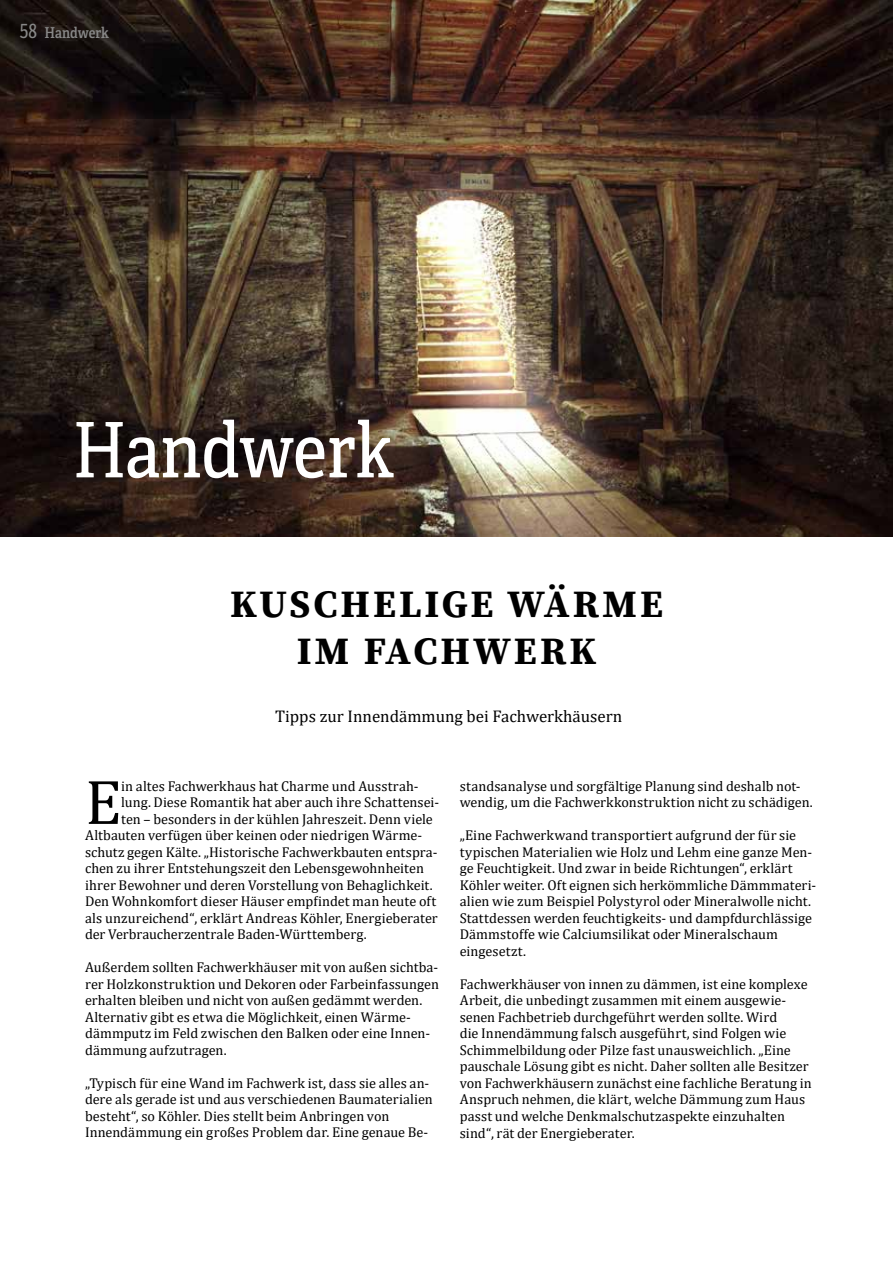
<style>
.page{position:relative;width:893px;height:1263px;background:#fff}
.page>*{position:absolute;margin:0;border:0;box-sizing:border-box;transform-origin:0 0}
.t1{font:76.5px "Adelle Condensed";letter-spacing:-.01em;color:#fff}
.t2{font:63.75px "Cambria";color:#000}
.t3{font:700 38.55px/46.2px "Source Serif Pro";letter-spacing:.08em;color:#000;text-align:center}
.t4{font:16.95px "Cambria";color:#000}
.t5{font:15px "Adelle Condensed Sb";letter-spacing:-.01em;color:#878787}
.t6{font:14.25px/16.5px "Cambria";color:#000}
.s1{font-family:"Adelle Condensed";font-size:19.5px}
</style>
<div class="page">
<img style="left:0;top:0;width:893px;height:536px">
<p class="t5" style="left:20px;top:22px;width:91px"><span class="s1">58</span> Handwerk</p>
<h1 class="t1" style="left:72px;top:395px;width:323px">Handwerk</h1>
<h3 class="t3" style="left:230px;top:581px;width:434px">KUSCHELIGE WÄRME<br>IM FACHWERK</h3>
<p class="t4" style="left:275px;top:706px;width:349px">Tipps zur Innendämmung bei Fachwerkhäusern</p>
<h2 class="t2" style="left:85px;top:765px;width:38px">E</h2>
<p class="t6" style="left:121px;top:778px;width:299px">in altes Fachwerkhaus hat Charme und Ausstrah-</p>
<p class="t6" style="left:121px;top:794px;width:319px">lung. Diese Romantik hat aber auch ihre Schattensei-</p>
<p class="t6" style="left:121px;top:811px;width:313px">ten – besonders in der kühlen Jahreszeit. Denn viele</p>
<p class="t6" style="left:85px;top:827px;width:339px">Altbauten verfügen über keinen oder niedrigen Wärme-</p>
<p class="t6" style="left:85px;top:844px;width:354px">schutz gegen Kälte. „Historische Fachwerkbauten entspra-</p>
<p class="t6" style="left:85px;top:860px;width:340px">chen zu ihrer Entstehungszeit den Lebensgewohnheiten</p>
<p class="t6" style="left:85px;top:877px;width:349px">ihrer Bewohner und deren Vorstellung von Behaglichkeit.</p>
<p class="t6" style="left:85px;top:893px;width:353px">Den Wohnkomfort dieser Häuser empfindet man heute oft</p>
<p class="t6" style="left:85px;top:910px;width:354px">als unzureichend“, erklärt Andreas Köhler, Energieberater</p>
<p class="t6" style="left:85px;top:926px;width:283px">der Verbraucherzentrale Baden-Württemberg.</p>
<p class="t6" style="left:85px;top:959px;width:355px">Außerdem sollten Fachwerkhäuser mit von außen sichtba&shy;rer Holzkonstruktion und Dekoren oder Farbeinfassungen erhalten bleiben und nicht von außen gedämmt werden.<br>Alternativ gibt es etwa die Möglichkeit, einen Wärme&shy;dämmputz im Feld zwischen den Balken oder eine Innen&shy;dämmung aufzutragen.</p>
<p class="t6" style="left:85px;top:1075px;width:349px">„Typisch für eine Wand im Fachwerk ist, dass sie alles an&shy;dere als gerade ist und aus verschiedenen Baumaterialien besteht“, so Köhler. Dies stellt beim Anbringen von Innendämmung ein großes Problem dar. Eine genaue Be-</p>
<p class="t6" style="left:460px;top:778px;width:355px">standsanalyse und sorgfältige Planung sind deshalb not&shy;wendig, um die Fachwerkkonstruktion nicht zu schädigen.</p>
<p class="t6" style="left:460px;top:827px;width:358px">„Eine Fachwerkwand transportiert aufgrund der für sie typischen Materialien wie Holz und Lehm eine ganze Men&shy;ge Feuchtigkeit. Und zwar in beide Richtungen“, erklärt Köhler weiter. Oft eignen sich herkömmliche Dämmmateri&shy;alien wie zum Beispiel Polystyrol oder Mineralwolle nicht.<br>Stattdessen werden feuchtigkeits- und dampfdurchlässige Dämmstoffe wie Calciumsilikat oder Mineralschaum eingesetzt.</p>
<p class="t6" style="left:460px;top:976px;width:353px">Fachwerkhäuser von innen zu dämmen, ist eine komplexe Arbeit, die unbedingt zusammen mit einem ausgewie&shy;senen Fachbetrieb durchgeführt werden sollte. Wird<br>die Innendämmung falsch ausgeführt, sind Folgen wie Schimmelbildung oder Pilze fast unausweichlich. „Eine pauschale Lösung gibt es nicht. Daher sollten alle Besitzer von Fachwerkhäusern zunächst eine fachliche Beratung in Anspruch nehmen, die klärt, welche Dämmung zum Haus passt und welche Denkmalschutzaspekte einzuhalten sind“, rät der Energieberater.</p>
</div>
